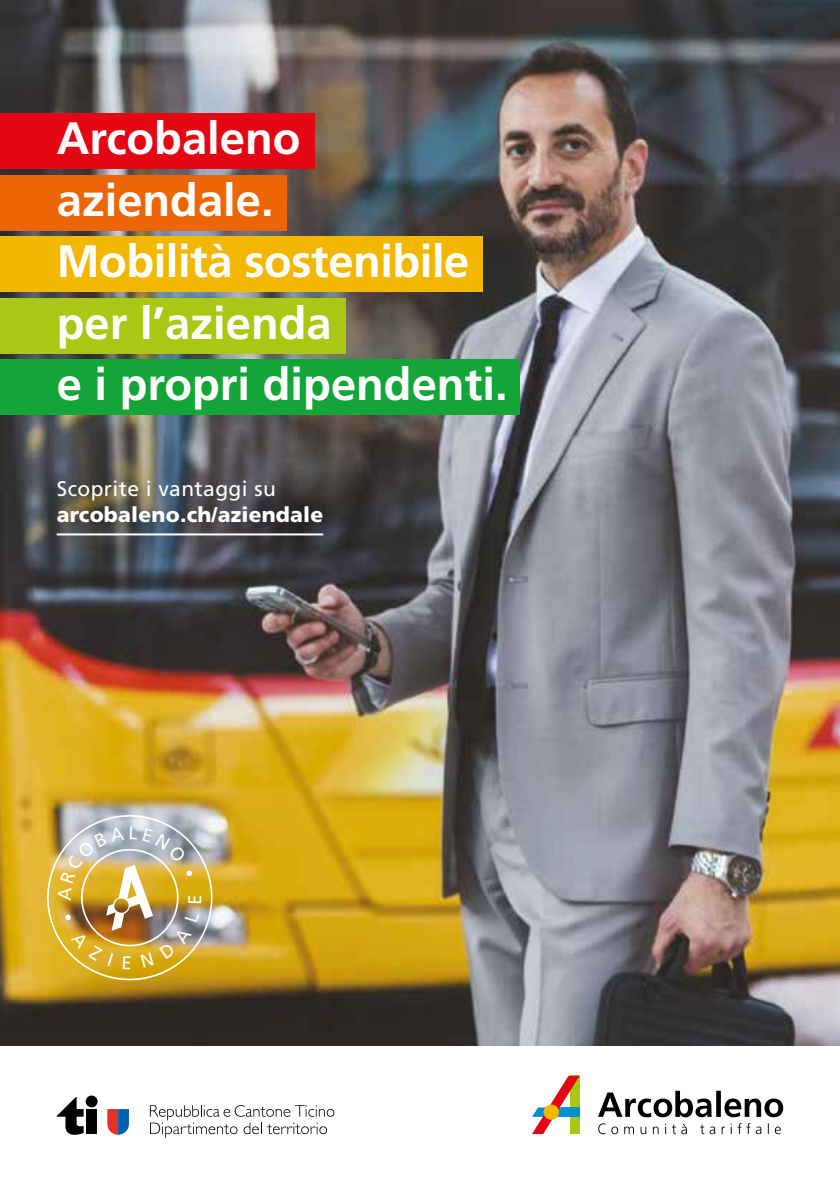
<style>
.page{position:relative;width:840px;height:1191px;background:#fff}
.page>*{position:absolute;margin:0;border:0;box-sizing:border-box;transform-origin:0 0}
.t1{font:700 45.4px/61.6px "Frutiger";color:#fff}
.t2{font:900 21px "Frutiger";letter-spacing:.01em;color:#fff}
.t3{font:21px "Frutiger";letter-spacing:.02em;color:#fff}
</style>
<div class="page">
<img style="left:0;top:0;width:839px;height:1046px">
<div style="left:86px;top:1109px;width:11px;height:25px;background:#000"></div>
<div style="left:86px;top:1095px;width:11px;height:12px;background:#000;border-radius:50%"></div>
<svg style="left:57px;top:1097px;width:27px;height:37px"></svg>
<svg style="left:107px;top:1109px;width:22px;height:25px"></svg>
<svg style="left:150px;top:1105px;width:184px;height:32px"></svg>
<div style="left:0;top:113px;width:315px;height:56px;background:#e30613"></div>
<div style="left:0;top:175px;width:286px;height:55px;background:#ec6608"></div>
<div style="left:0;top:236px;width:482px;height:56px;background:#f2b700"></div>
<div style="left:0;top:299px;width:345px;height:55px;background:#a8c813"></div>
<div style="left:0;top:359px;width:518px;height:56px;background:#13a538"></div>
<div style="left:28px;top:453px;width:324px;height:114px;background:#000;opacity:.75"></div>
<hr style="left:57px;top:533px;width:266px;height:2px;background:#fff">
<svg style="left:22px;top:782px;width:126px;height:6px"></svg>
<svg style="left:598px;top:1123px;width:182px;height:11px"></svg>
<svg style="left:532px;top:1075px;width:47px;height:59px"></svg>
<div style="left:561px;top:1107px;width:18px;height:9px;background:#0090ce"></div>
<svg style="left:598px;top:1090px;width:184px;height:27px"></svg>
<div style="left:543px;top:1104px;width:15px;height:15px;background:#f2b700;border-radius:50%"></div>
<img style="left:35px;top:803px;width:187px;height:189px">
<p class="t1" style="left:57px;top:107px;width:452px">Arcobaleno aziendale.<br>Mobilità sostenibile per l’azienda<br>e i propri dipendenti.</p>
<p class="t3" style="left:57px;top:476px;width:220px">Scoprite i vantaggi su</p>
<p class="t2" style="left:57px;top:502px;width:268px">arcobaleno.ch/aziendale</p>
</div>
